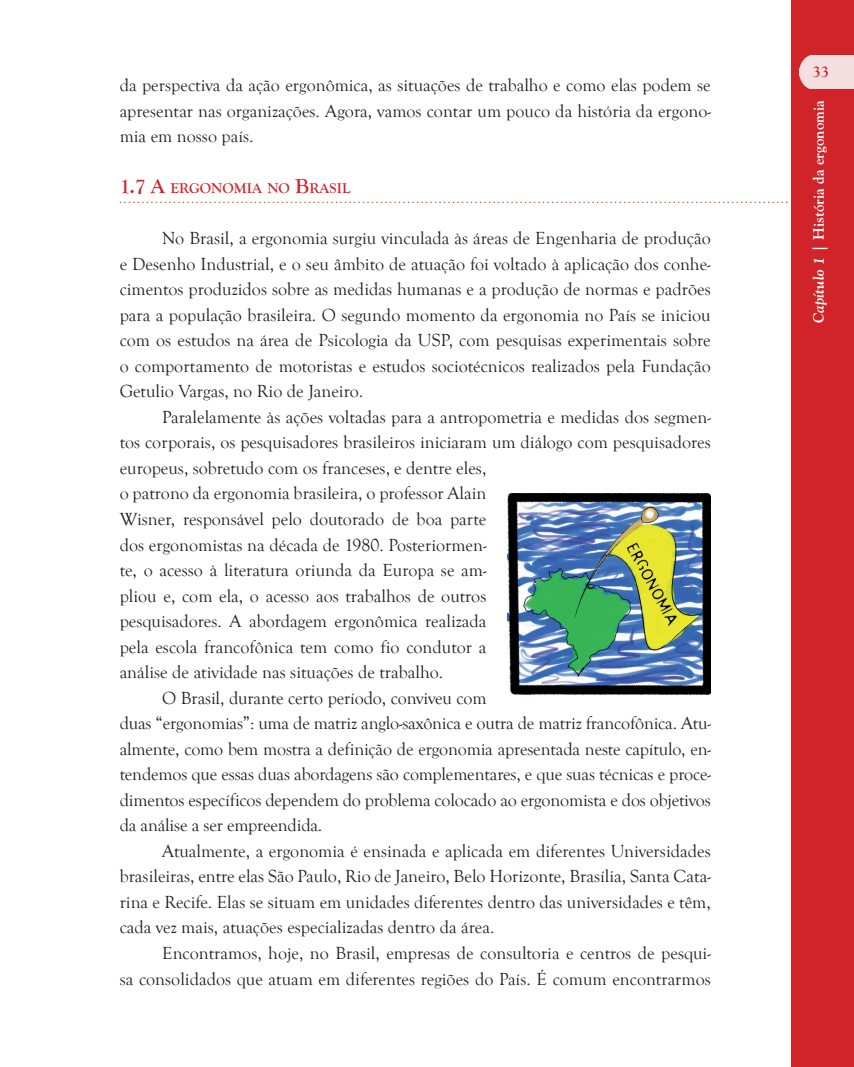
<style>
.page{position:relative;width:854px;height:1067px;background:#fff}
.page>*{position:absolute;margin:0;border:0;box-sizing:border-box;transform-origin:0 0}
.t1{font:18px/25.5px "Goudy Old Style T";color:#231f20;text-align:justify}
.t2{font:700 16.5px "Goudy Old Style T";color:#d1232a}
.t3{font:700 15px "Goudy Std";color:#fff}
.t4{font:700 14.7px "Goudy Old Style T";color:#d1232a}
.s1{font-size:21px}
.s2{font-style:italic}
</style>
<div class="page">
<div style="left:791px;top:0;width:63px;height:1066px;background:#d1232a"></div>
<div style="left:799px;top:55px;width:55px;height:34px;background:#f4e0df"></div>
<svg style="left:120px;top:201px;width:667px;height:2px"></svg>
<img style="left:508px;top:493px;width:203px;height:201px">
<p class="t1" style="left:120px;top:72px;width:593px">da perspectiva da ação ergonômica, as situações de trabalho e como elas podem se apresentar nas organizações. Agora, vamos contar um pouco da história da ergono&shy;mia em nosso país.</p>
<p class="t4" style="left:120px;top:180px;width:232px"><span class="s1">1.7 A</span> ERGONOMIA NO <span class="s1">B</span>RASIL</p>
<p class="t1" style="left:120px;top:225px;width:592px;text-indent:43px">No Brasil, a ergonomia surgiu vinculada às áreas de Engenharia de produção e Desenho Industrial, e o seu âmbito de atuação foi voltado à aplicação dos conhe&shy;cimentos produzidos sobre as medidas humanas e a produção de normas e padrões para a população brasileira. O segundo momento da ergonomia no País se iniciou com os estudos na área de Psicologia da USP, com pesquisas experimentais sobre o comportamento de motoristas e estudos sociotécnicos realizados pela Fundação Getulio Vargas, no Rio de Janeiro.</p>
<p class="t1" style="left:162px;top:404px;width:550px">Paralelamente às ações voltadas para a antropometria e medidas dos segmen-</p>
<p class="t1" style="left:120px;top:429px;width:593px">tos corporais, os pesquisadores brasileiros iniciaram um diálogo com pesquisadores</p>
<p class="t1" style="left:120px;top:455px;width:368px">europeus, sobretudo com os franceses, e dentre eles,</p>
<p class="t1" style="left:120px;top:480px;width:368px">o patrono da ergonomia brasileira, o professor Alain</p>
<p class="t1" style="left:120px;top:506px;width:368px">Wisner, responsável pelo doutorado de boa parte</p>
<p class="t1" style="left:120px;top:531px;width:368px">dos ergonomistas na década de 1980. Posteriormen-</p>
<p class="t1" style="left:120px;top:557px;width:368px">te, o acesso à literatura oriunda da Europa se am-</p>
<p class="t1" style="left:120px;top:582px;width:368px">pliou e, com ela, o acesso aos trabalhos de outros</p>
<p class="t1" style="left:120px;top:608px;width:368px">pesquisadores. A abordagem ergonômica realizada</p>
<p class="t1" style="left:120px;top:634px;width:368px">pela escola francofônica tem como fio condutor a</p>
<p class="t1" style="left:120px;top:659px;width:325px">análise de atividade nas situações de trabalho.</p>
<p class="t1" style="left:162px;top:685px;width:326px">O Brasil, durante certo período, conviveu com</p>
<p class="t1" style="left:120px;top:710px;width:592px">duas “ergonomias”: uma de matriz anglo-saxônica e outra de matriz francofônica. Atu-</p>
<p class="t1" style="left:120px;top:736px;width:593px">almente, como bem mostra a definição de ergonomia apresentada neste capítulo, en-</p>
<p class="t1" style="left:120px;top:761px;width:592px">tendemos que essas duas abordagens são complementares, e que suas técnicas e proce-</p>
<p class="t1" style="left:120px;top:787px;width:592px">dimentos específicos dependem do problema colocado ao ergonomista e dos objetivos</p>
<p class="t1" style="left:120px;top:812px;width:204px">da análise a ser empreendida.</p>
<p class="t1" style="left:162px;top:838px;width:550px">Atualmente, a ergonomia é ensinada e aplicada em diferentes Universidades</p>
<p class="t1" style="left:120px;top:863px;width:592px">brasileiras, entre elas São Paulo, Rio de Janeiro, Belo Horizonte, Brasília, Santa Cata-</p>
<p class="t1" style="left:120px;top:889px;width:592px">rina e Recife. Elas se situam em unidades diferentes dentro das universidades e têm,</p>
<p class="t1" style="left:120px;top:914px;width:376px">cada vez mais, atuações especializadas dentro da área.</p>
<p class="t1" style="left:162px;top:940px;width:550px">Encontramos, hoje, no Brasil, empresas de consultoria e centros de pesqui-</p>
<p class="t1" style="left:120px;top:965px;width:592px">sa consolidados que atuam em diferentes regiões do País. É comum encontrarmos</p>
<p class="t2" style="left:812px;top:62px;width:18px">33</p>
<p class="t3" style="left:812px;top:323px;width:224px;rotate:-90deg"><span class="s2">Capítulo 1</span> | História da ergonomia</p>
</div>
